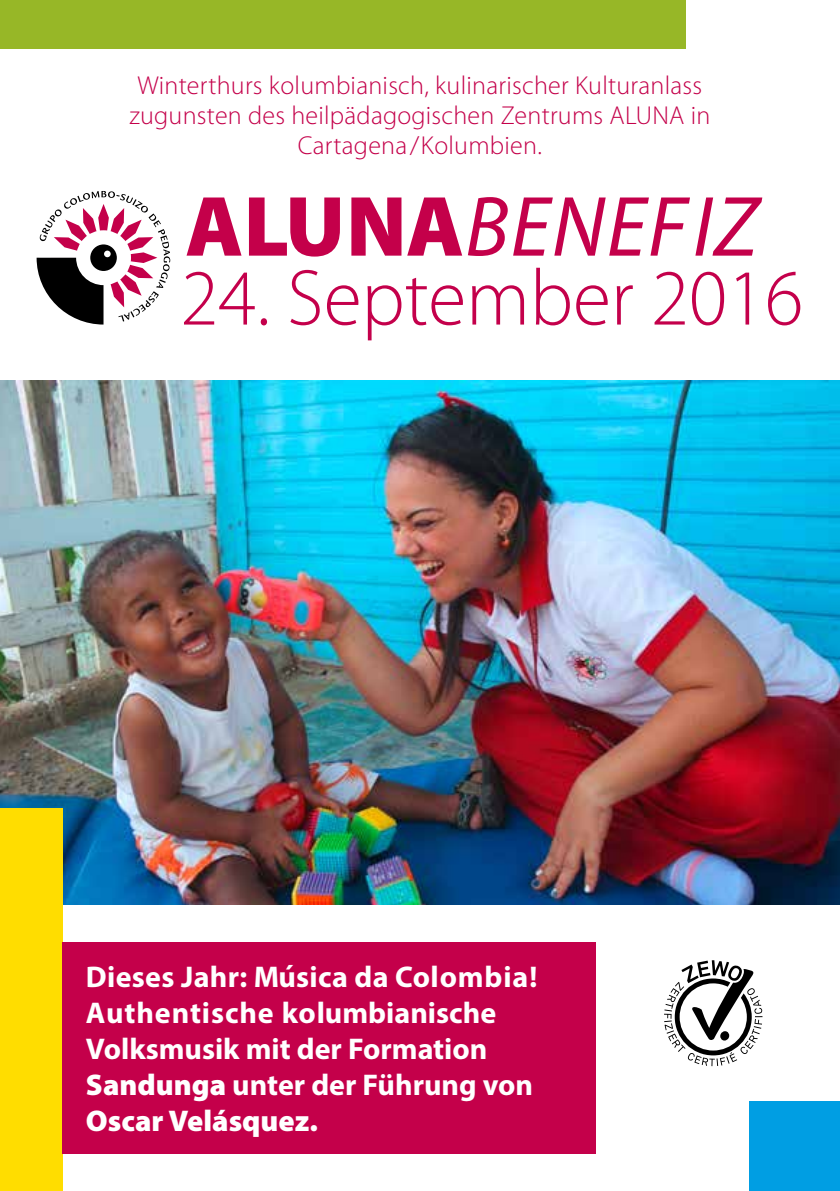
<style>
.page{position:relative;width:840px;height:1191px;background:#fff}
.page>*{position:absolute;margin:0;border:0;box-sizing:border-box;transform-origin:0 0}
.t1{font:900 86.2px "Myriad Pro";letter-spacing:-.005em;color:#c4004a}
.t2{font:300 79.8px "Myriad Pro";color:#c4004b}
.t3{font:700 30px/36.2px "Myriad Pro";color:#fff;scale:1.04 1}
.t4{font:700 30px "Myriad Pro";color:#fff}
.t5{font:300 26px/30px "Myriad Pro";letter-spacing:.01em;color:#c4004a;text-align:center}
.s1{font-weight:400;font-style:italic}
.s2{font-weight:400;font-style:italic;color:#c4004b}
.s3{font-weight:900}
</style>
<div class="page">
<img style="left:0;top:380px;width:839px;height:524px">
<div style="left:0;top:808px;width:62px;height:383px;background:#fd0"></div>
<div style="left:0;top:0;width:685px;height:48px;background:#97b727"></div>
<div style="left:749px;top:1101px;width:90px;height:90px;background:#009ee3"></div>
<svg style="left:37px;top:191px;width:133px;height:133px"></svg>
<div style="left:104px;top:251px;width:7px;height:6px;background:#fff;border-radius:50%"></div>
<svg style="left:664px;top:960px;width:98px;height:106px"></svg>
<div style="left:62px;top:941px;width:533px;height:212px;background:#c4004a"></div>
<p class="t5" style="left:129px;top:71px;width:582px">Winterthurs kolumbianisch, kulinarischer Kulturanlass zugunsten des heilpädagogischen Zentrums ALUNA in<br>Cartagena/Kolumbien.</p>
<h1 class="t1" style="left:185px;top:178px;width:574px">ALUNA<span class="s1">B</span><span class="s2">EN</span><span class="s1">EFIZ</span></h1>
<h2 class="t2" style="left:180px;top:254px;width:624px">24. September 2016</h2>
<p class="t3" style="left:86px;top:957px;width:431px;text-indent:198px">´<br>Authentische kolumbianische<br>Volksmusik mit der Formation<br><span class="s3">Sandunga</span> unter der Führung von<br><span class="s3">Oscar Velásquez.</span></p>
<p class="t4" style="left:86px;top:957px;width:452px">Dieses Jahr: Musica da Colombia!</p>
</div>
